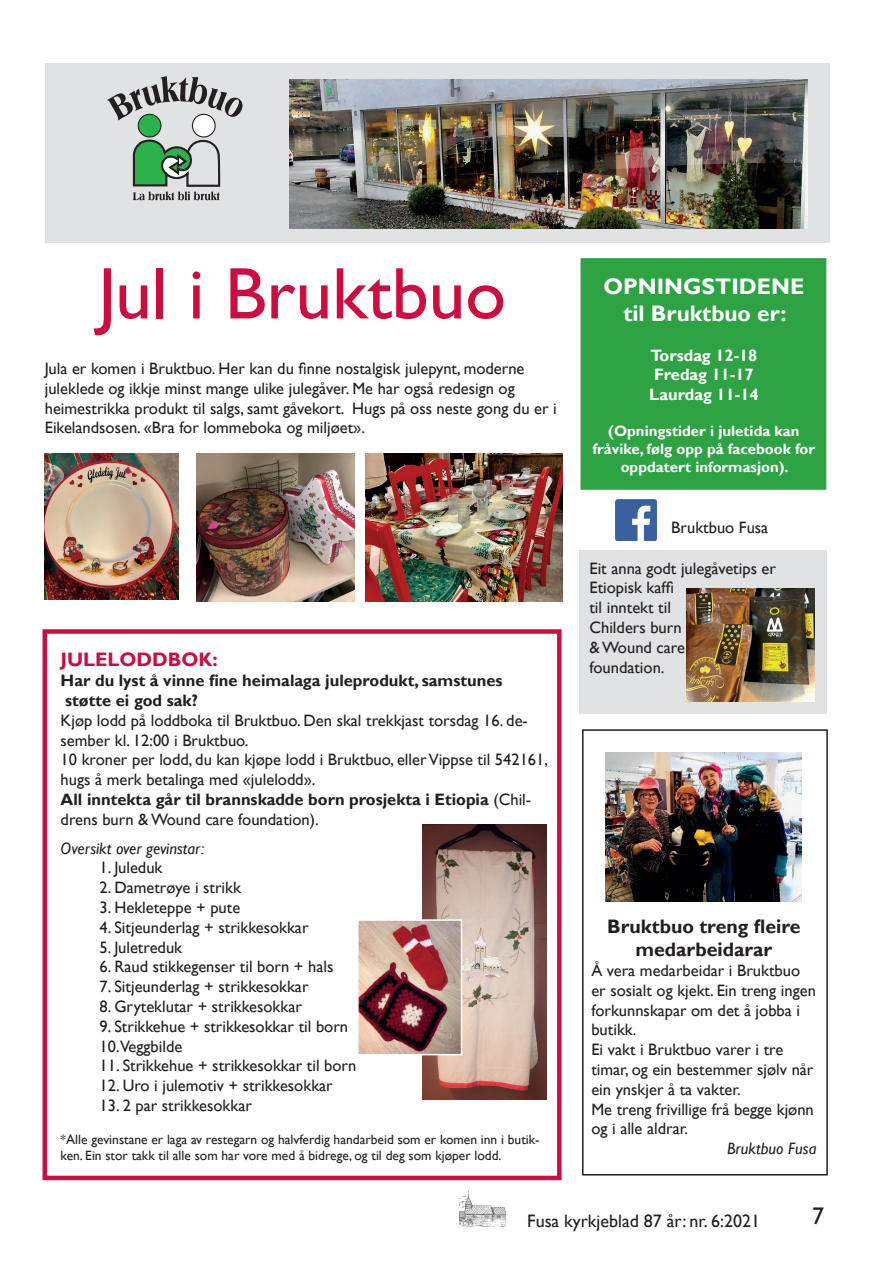
<style>
.page{position:relative;width:893px;height:1263px;background:#fff}
.page>*{position:absolute;margin:0;border:0;box-sizing:border-box;transform-origin:0 0}
.t1{font:73.5px "Gill Sans";color:#cd0d40}
.t2{font:24px "Gill Sans";color:#231f20}
.t3{font:700 22.5px/27px "Gill Sans";color:#fff;text-align:center}
.t4{font:700 19.5px/23.4px "Gill Sans";color:#231f20;text-align:center}
.t5{font:700 19.5px "Gill Sans";color:#cd0d40}
.t6{font:18px "Gill Sans";color:#231f20}
.t7{font:16.5px/19.8px "Gill Sans";color:#231f20}
.t8{font:700 16.5px/19.8px "Gill Sans";color:#231f20}
.t9{font:700 16.5px/19.8px "Gill Sans";color:#fff}
.t10{font:italic 16.5px "Gill Sans";color:#231f20}
.t11{font:700 15px/18px "Gill Sans";color:#fff;text-align:center}
.t12{font:13.5px/16.2px "Gill Sans";color:#231f20}
.s1{font-weight:700}
</style>
<div class="page">
<img style="left:459px;top:1191px;width:47px;height:36px">
<div style="left:582px;top:729px;width:246px;height:446px;border:2px solid #231f20"></div>
<div style="left:579px;top:550px;width:247px;height:163px;background:#e0e2e3"></div>
<div style="left:580px;top:258px;width:246px;height:232px;background:#2da343;border:2px solid #2da343"></div>
<div style="left:43px;top:629px;width:519px;height:551px;border:4px solid #cd0d40"></div>
<div style="left:45px;top:64px;width:784px;height:179px;background:#e0e2e3"></div>
<img style="left:289px;top:80px;width:519px;height:148px">
<svg style="left:107px;top:76px;width:136px;height:124px"></svg>
<img style="left:365px;top:453px;width:198px;height:149px">
<img style="left:687px;top:588px;width:128px;height:114px">
<img style="left:423px;top:824px;width:124px;height:275px">
<img style="left:360px;top:922px;width:99px;height:130px">
<div style="left:357px;top:919px;width:105px;height:136px;border:2px solid #fff"></div>
<img style="left:606px;top:753px;width:195px;height:148px">
<img style="left:45px;top:453px;width:134px;height:147px">
<img style="left:196px;top:453px;width:158px;height:149px">
<img style="left:616px;top:499px;width:41px;height:41px">
<h1 class="t1" style="left:98px;top:251px;width:409px">Jul i Bruktbuo</h1>
<h3 class="t3" style="left:603px;top:274px;width:203px">OPNINGSTIDENE til Bruktbuo er:</h3>
<p class="t9" style="left:649px;top:346px;width:111px">Torsdag 12-18<br>Fredag 11-17<br>Laurdag 11-14</p>
<p class="t11" style="left:593px;top:423px;width:224px">(Opningstider i juletida kan fråvike, følg opp på facebook for oppdatert informasjon).</p>
<p class="t7" style="left:45px;top:359px;width:514px">Jula er komen i Bruktbuo. Her kan du finne nostalgisk julepynt, moderne juleklede og ikkje minst mange ulike julegåver. Me har også redesign og heimestrikka produkt til salgs, samt gåvekort. Hugs på oss neste gong du er i Eikelandsosen. «Bra for lommeboka og miljøet».</p>
<p class="t5" style="left:61px;top:648px;width:159px">JULELODDBOK:</p>
<p class="t8" style="left:61px;top:671px;width:443px">Har du lyst å vinne fine heimalaga juleprodukt, samstunes støtte ei god sak?</p>
<p class="t7" style="left:61px;top:711px;width:489px">Kjøp lodd på loddboka til Bruktbuo. Den skal trekkjast torsdag 16. de&shy;sember kl. 12:00 i Bruktbuo.<br>10 kroner per lodd, du kan kjøpe lodd i Bruktbuo, eller Vippse til 542161, hugs å merk betalinga med «julelodd».<br><span class="s1">All inntekta går til brannskadde born prosjekta i Etiopia</span> (Chil&shy;drens burn &amp; Wound care foundation).</p>
<p class="t10" style="left:61px;top:838px;width:145px">Oversikt over gevinstar:</p>
<p class="t7" style="left:100px;top:858px;width:64px">1. Juleduk</p>
<p class="t7" style="left:100px;top:878px;width:143px">2. Dametrøye i strikk</p>
<p class="t7" style="left:100px;top:898px;width:142px">3. Hekleteppe + pute</p>
<p class="t7" style="left:100px;top:918px;width:210px">4. Sitjeunderlag + strikkesokkar</p>
<p class="t7" style="left:100px;top:937px;width:84px">5. Juletreduk</p>
<p class="t7" style="left:100px;top:957px;width:235px">6. Raud stikkegenser til born + hals</p>
<p class="t7" style="left:100px;top:977px;width:210px">7. Sitjeunderlag + strikkesokkar</p>
<p class="t7" style="left:100px;top:997px;width:204px">8. Gryteklutar + strikkesokkar</p>
<p class="t7" style="left:100px;top:1017px;width:250px">9. Strikkehue + strikkesokkar til born<br>10.Veggbilde</p>
<p class="t7" style="left:100px;top:1056px;width:258px">11. Strikkehue + strikkesokkar til born</p>
<p class="t7" style="left:100px;top:1076px;width:235px">12. Uro i julemotiv + strikkesokkar</p>
<p class="t7" style="left:100px;top:1096px;width:154px">13. 2 par strikkesokkar</p>
<p class="t12" style="left:61px;top:1131px;width:480px">*Alle gevinstane er laga av restegarn og halvferdig handarbeid som er komen inn i butik&shy;ken. Ein stor takk til alle som har vore med å bidrege, og til deg som kjøper lodd.</p>
<p class="t7" style="left:671px;top:518px;width:99px">Bruktbuo Fusa</p>
<p class="t7" style="left:589px;top:558px;width:188px">Eit anna godt julegåvetips er<br>Etiopisk kaffi<br>til inntekt til<br>Childers burn<br>&amp; Wound care<br>foundation.</p>
<p class="t4" style="left:607px;top:915px;width:195px">Bruktbuo treng fleire medarbeidarar</p>
<p class="t7" style="left:591px;top:961px;width:226px">Å vera medarbeidar i Bruktbuo er sosialt og kjekt. Ein treng ingen forkunnskapar om det å jobba i butikk.<br>Ei vakt i Bruktbuo varer i tre timar, og ein bestemmer sjølv når ein ynskjer å ta vakter.<br>Me treng frivillige frå begge kjønn og i alle aldrar.</p>
<p class="t10" style="left:727px;top:1139px;width:91px">Bruktbuo Fusa</p>
<p class="t6" style="left:527px;top:1210px;width:234px">Fusa kyrkjeblad 87 år: nr. 6:2021</p>
<h2 class="t2" style="left:812px;top:1202px;width:13px">7</h2>
</div>
